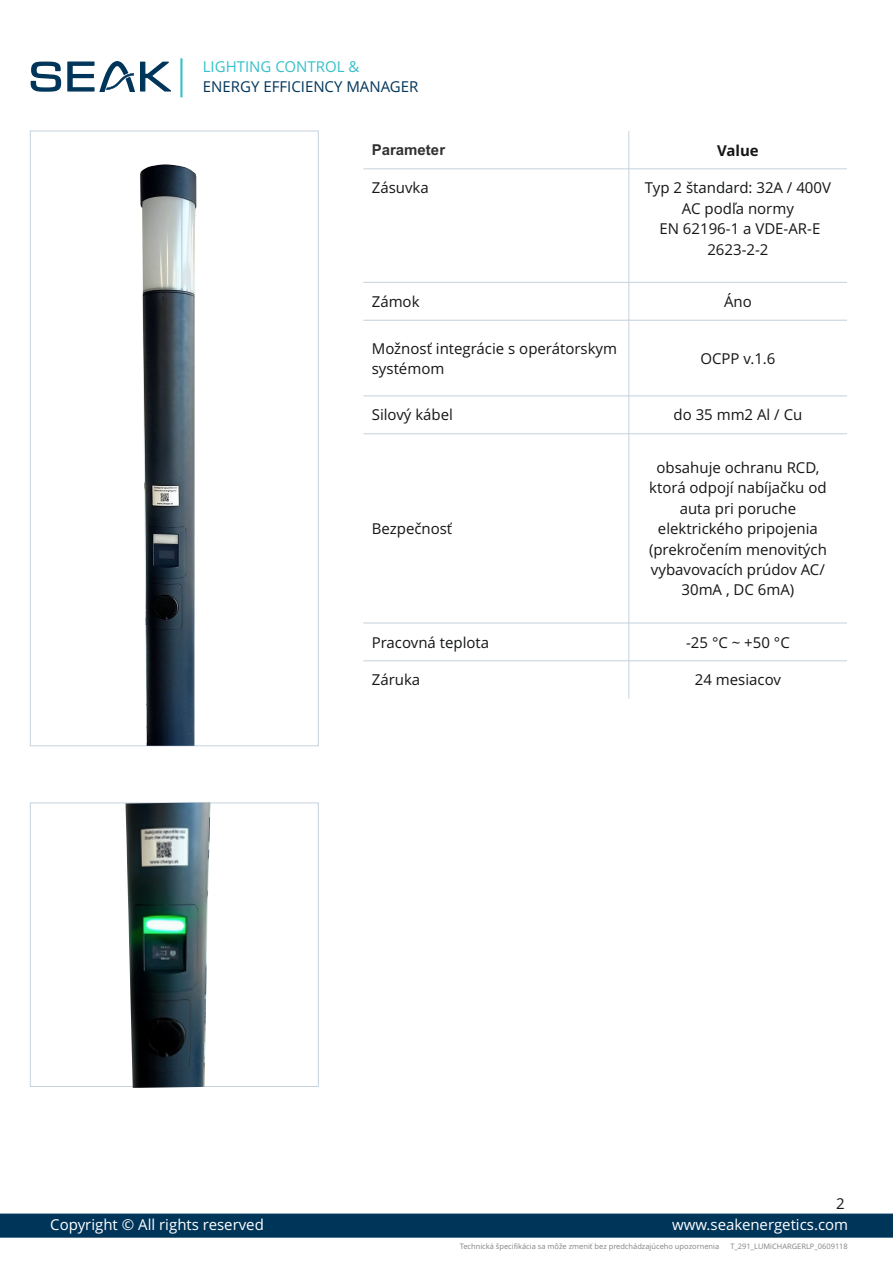
<style>
.page{position:relative;width:893px;height:1263px;background:#fff}
.page>*{position:absolute;margin:0;border:0;box-sizing:border-box;transform-origin:0 0}
.t1{font:15px/20.4px "Open Sans";color:#151616;text-align:center}
.t2{font:15px "Open Sans";color:#fff}
.t3{font:15px "Open Sans";color:#00355a}
.t4{font:15px "Open Sans";color:#36c0ca}
.t5{font:700 15px "Arial";color:#313130}
.t6{font:700 15px "Open Sans";color:#151616}
.t7{font:7.5px "Open Sans";color:#818281}
</style>
<div class="page">
<svg style="left:0;top:1213px;width:893px;height:25px;background:#093c5f"></svg>
<svg style="left:31px;top:62px;width:30px;height:30px"></svg>
<svg style="left:67px;top:61px;width:104px;height:31px"></svg>
<hr style="left:180px;top:58px;width:2px;height:39px;background:#36c0ca">
<hr style="left:628px;top:131px;width:1px;height:568px;background:#c7d3de">
<hr style="left:363px;top:660px;width:484px;height:1px;background:#c7d3de">
<hr style="left:363px;top:622px;width:484px;height:1px;background:#c7d3de">
<hr style="left:363px;top:433px;width:484px;height:1px;background:#c7d3de">
<hr style="left:363px;top:395px;width:484px;height:1px;background:#c7d3de">
<hr style="left:363px;top:320px;width:484px;height:1px;background:#c7d3de">
<hr style="left:363px;top:282px;width:484px;height:1px;background:#c7d3de">
<hr style="left:363px;top:168px;width:484px;height:1px;background:#c7d3de">
<img style="left:140px;top:164px;width:56px;height:582px">
<div style="left:30px;top:802px;width:289px;height:285px;border:1px solid #c7d3de"></div>
<img style="left:126px;top:802px;width:84px;height:286px">
<p class="t4" style="left:203px;top:60px;width:158px">LIGHTING CONTROL &amp;</p>
<p class="t3" style="left:203px;top:80px;width:217px">ENERGY EFFICIENCY MANAGER</p>
<p class="t5" style="left:372px;top:144px;width:75px">Parameter</p>
<p class="t6" style="left:717px;top:144px;width:43px">Value</p>
<p class="t1" style="left:372px;top:179px;width:58px">Zásuvka</p>
<p class="t1" style="left:645px;top:179px;width:188px">Typ 2 štandard: 32A / 400V<br>AC podľa normy<br>EN 62196-1 a VDE-AR-E<br>2623-2-2</p>
<p class="t1" style="left:372px;top:293px;width:49px">Zámok</p>
<p class="t1" style="left:724px;top:293px;width:29px">Áno</p>
<p class="t1" style="left:372px;top:339px;width:247px;text-align:left">Možnosť integrácie s operátorskym systémom</p>
<p class="t1" style="left:700px;top:350px;width:77px">OCPP v.1.6</p>
<p class="t1" style="left:372px;top:406px;width:83px">Silový kábel</p>
<p class="t1" style="left:673px;top:406px;width:130px">do 35 mm2 Al / Cu</p>
<p class="t1" style="left:372px;top:520px;width:82px">Bezpečnosť</p>
<p class="t1" style="left:649px;top:459px;width:179px">obsahuje ochranu RCD, ktorá odpojí nabíjačku od auta pri poruche elektrického pripojenia (prekročením menovitých vybavovacích prúdov AC/<br>30mA , DC 6mA)</p>
<p class="t1" style="left:372px;top:633px;width:119px">Pracovná teplota</p>
<p class="t1" style="left:686px;top:633px;width:105px">-25 °C ~ +50 °C</p>
<p class="t1" style="left:372px;top:671px;width:50px">Záruka</p>
<p class="t1" style="left:695px;top:671px;width:88px">24 mesiacov</p>
<p class="t1" style="left:836px;top:1194px;width:10px">2</p>
<p class="t2" style="left:50px;top:1219px;width:215px">Copyright © All rights reserved</p>
<p class="t2" style="left:672px;top:1219px;width:178px">www.seakenergetics.com</p>
<p class="t7" style="left:460px;top:1244px;width:261px">Technická špecifikácia sa môže zmeniť bez predchádzajúceho upozornenia</p>
<p class="t7" style="left:730px;top:1243px;width:119px">T_291_LUMiCHARGERLP_0609118</p>
</div>
